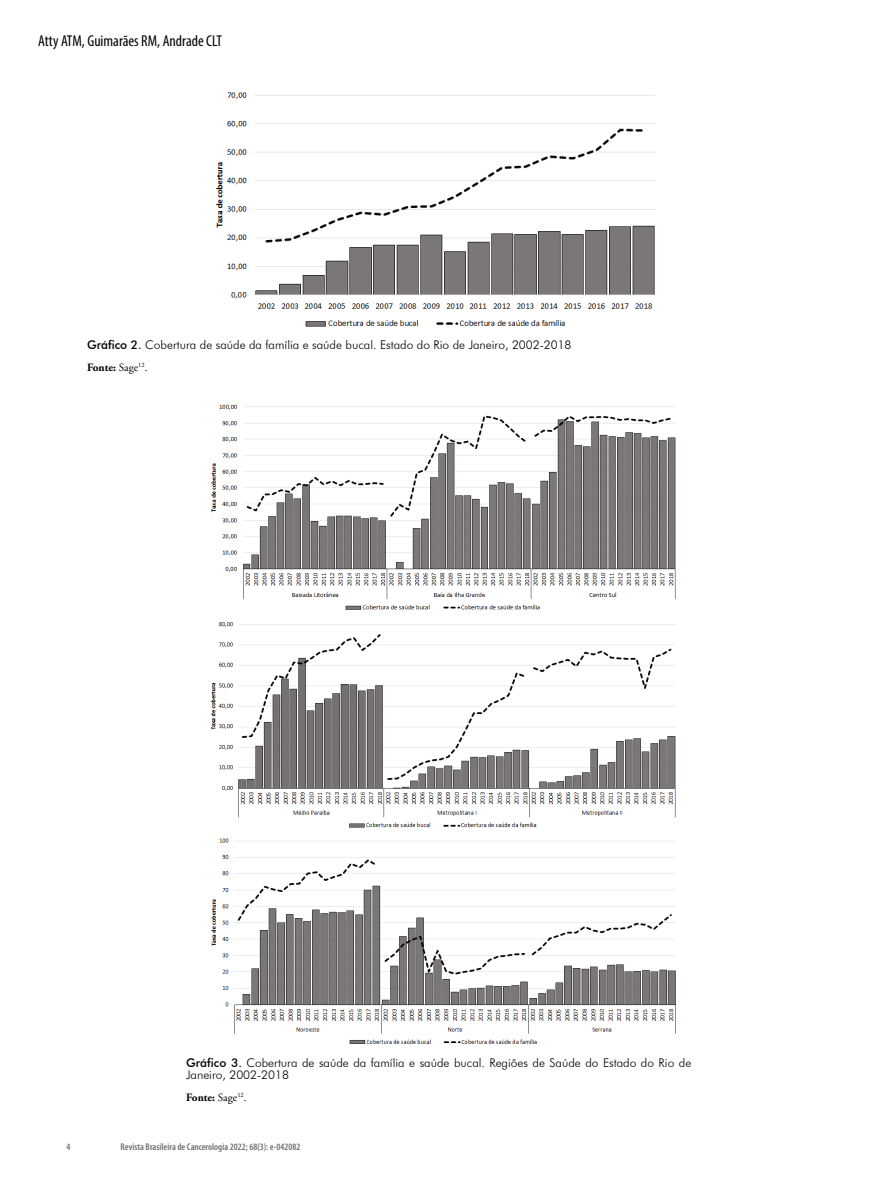
<style>
.page{position:relative;width:893px;height:1191px;background:#fff}
.page>*{position:absolute;margin:0;border:0;box-sizing:border-box;transform-origin:0 0}
.t1{font:condensed 15.75px "Myriad Pro";color:#000}
.t2{font:300 12px/12px "Futura BT";color:#000}
.t3{font:700 11.25px "Adobe Garamond Pro";color:#000}
.t4{font:600 condensed 9.75px "Myriad Pro";color:#6d6e71}
.s1{font-weight:500}
.s2{font-weight:400}
</style>
<div class="page">
<img style="left:215px;top:92px;width:441px;height:235px">
<img style="left:210px;top:404px;width:466px;height:640px">
<h1 class="t1" style="left:38px;top:31px;width:185px">Atty ATM, Guimarães RM, Andrade CLT</h1>
<p class="t2" style="left:87px;top:338px;width:486px"><span class="s1">Gráfico 2.</span> Cobertura de saúde da família e saúde bucal. Estado do Rio de Janeiro, 2002-2018</p>
<p class="t3" style="left:87px;top:360px;width:62px">Fonte: <span class="s2">Sage</span><sup>12</sup><span class="s2">.</span></p>
<p class="t2" style="left:186px;top:1056px;width:507px"><span class="s1">Gráfico 3.</span> Cobertura de saúde da família e saúde bucal. Regiões de Saúde do Estado do Rio de<br>Janeiro, 2002-2018</p>
<p class="t3" style="left:186px;top:1090px;width:62px">Fonte: <span class="s2">Sage</span><sup>12</sup><span class="s2">.</span></p>
<p class="t4" style="left:67px;top:1141px;width:5px">4</p>
<p class="t4" style="left:121px;top:1141px;width:181px">Revista Brasileira de Cancerologia 2022; 68(3): e-042082</p>
</div>
